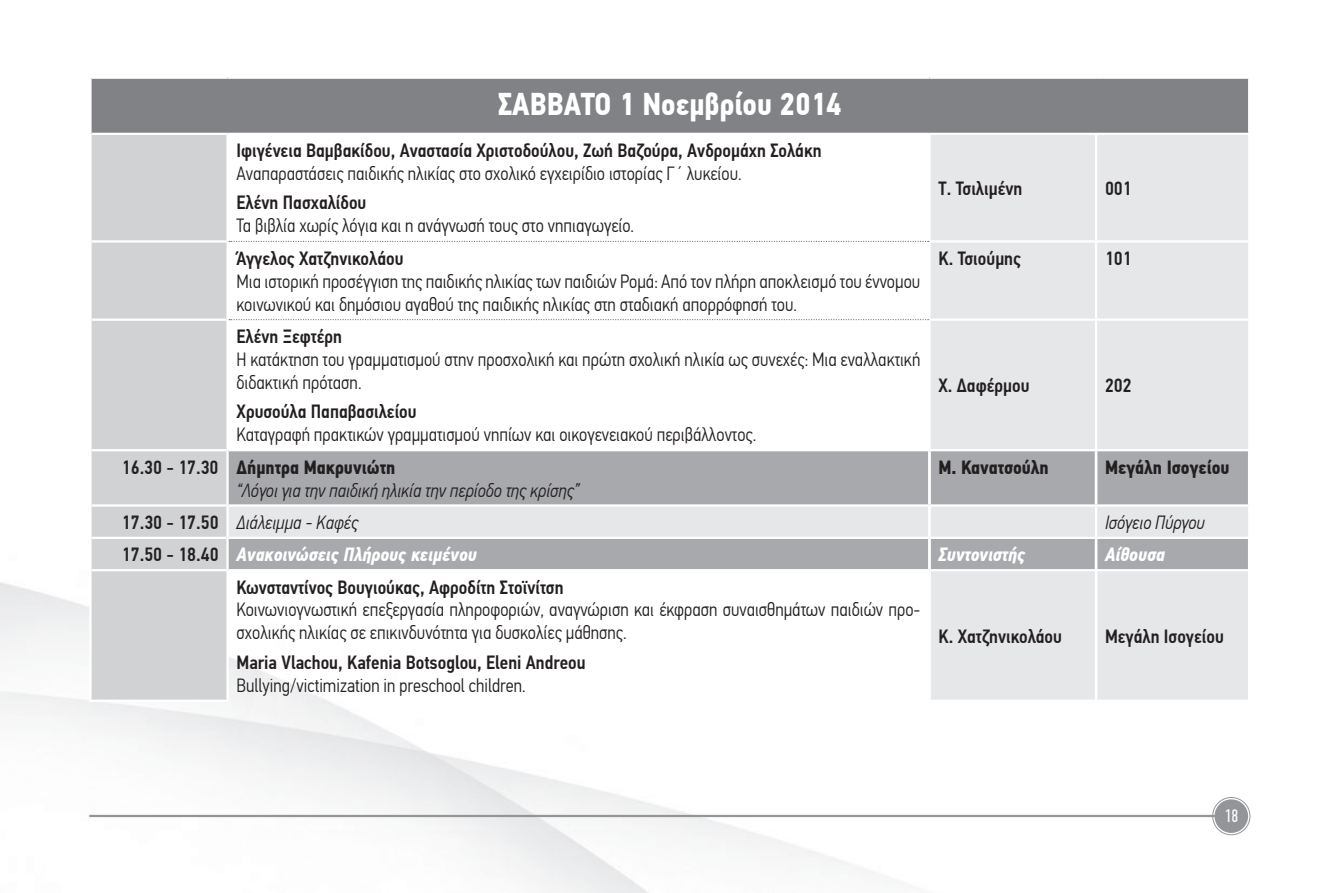
<style>
.page{position:relative;width:1340px;height:893px;background:#fff}
.page>*{position:absolute;margin:0;border:0;box-sizing:border-box;transform-origin:0 0}
.t1{font:700 31.5px "PF Din Text Cond Pro";color:#fff}
.t2{font:300 19.12px/22.9px "PF Din Text Cond Pro";color:#231f20}
.t3{font:500 19.12px "PF Din Text Cond Pro";color:#231f20}
.t4{font:italic 300 19.12px/22.9px "PF Din Text Cond Pro";color:#231f20}
.t5{font:italic 700 19.12px "PF Din Text Cond Pro";color:#fff}
.t6{font:700 19.12px "PF Din Text Cond Pro";color:#231f20}
.t7{font:18px "PF Din Text Comp Pro";color:#fff}
.s1{font-weight:500;font-style:normal}
.s2{font-weight:700;font-style:normal}
.s3{font-weight:500;font-style:normal;color:#231f20}
</style>
<div class="page">
<hr style="left:89px;top:815px;width:1128px;height:2px;background:#939598">
<div style="left:1214px;top:799px;width:34px;height:34px;background:#939598;border-radius:50%"></div>
<div style="left:1212px;top:797px;width:38px;height:38px;border:1px solid #939598;border-radius:50%"></div>
<div style="left:1215px;top:801px;width:31px;height:30px;border:1px solid #939598;border-radius:50%"></div>
<div style="left:90px;top:78px;width:1159px;height:56px;background:#808285"></div>
<div style="left:92px;top:135px;width:134px;height:565px;background:#d1d2d4"></div>
<svg style="left:229px;top:135px;width:1019px;height:566px"></svg>
<svg style="left:229px;top:451px;width:1019px;height:118px;background:#b8b9bd"></svg>
<hr style="left:1094px;top:451px;width:3px;height:53px;background:#fff">
<hr style="left:1094px;top:539px;width:3px;height:30px;background:#fff">
<hr style="left:1094px;top:571px;width:3px;height:129px;background:#fff">
<hr style="left:92px;top:240px;width:134px;height:3px;background:#fff">
<hr style="left:92px;top:319px;width:134px;height:2px;background:#fff">
<hr style="left:92px;top:449px;width:134px;height:2px;background:#fff">
<hr style="left:92px;top:504px;width:134px;height:3px;background:#fff">
<hr style="left:92px;top:537px;width:134px;height:2px;background:#fff">
<hr style="left:92px;top:569px;width:134px;height:2px;background:#fff">
<hr style="left:928px;top:241px;width:2px;height:79px;background:#fff">
<svg style="left:229px;top:319px;width:699px;height:1px"></svg>
<hr style="left:229px;top:569px;width:700px;height:2px;background:#fff">
<hr style="left:928px;top:571px;width:1px;height:129px;background:#fff">
<hr style="left:929px;top:571px;width:1px;height:129px;background:#fff">
<hr style="left:928px;top:135px;width:2px;height:106px;background:#fff">
<svg style="left:229px;top:241px;width:699px;height:1px"></svg>
<hr style="left:229px;top:449px;width:700px;height:2px;background:#fff">
<hr style="left:929px;top:449px;width:167px;height:2px;background:#fff">
<hr style="left:1096px;top:449px;width:154px;height:2px;background:#fff">
<hr style="left:229px;top:504px;width:700px;height:3px;background:#fff">
<hr style="left:929px;top:504px;width:167px;height:3px;background:#fff">
<hr style="left:1096px;top:504px;width:154px;height:3px;background:#fff">
<hr style="left:229px;top:537px;width:700px;height:2px;background:#fff">
<hr style="left:929px;top:537px;width:167px;height:2px;background:#fff">
<hr style="left:1096px;top:537px;width:154px;height:2px;background:#fff">
<hr style="left:928px;top:451px;width:1px;height:53px;background:#fff">
<hr style="left:929px;top:451px;width:1px;height:53px;background:#fff">
<hr style="left:928px;top:507px;width:1px;height:30px;background:#fff">
<hr style="left:929px;top:507px;width:1px;height:30px;background:#fff">
<hr style="left:928px;top:539px;width:1px;height:30px;background:#fff">
<hr style="left:929px;top:539px;width:1px;height:30px;background:#fff">
<hr style="left:1247px;top:451px;width:1px;height:53px;background:#fff">
<hr style="left:1247px;top:539px;width:1px;height:31px;background:#fff">
<hr style="left:1247px;top:570px;width:1px;height:130px;background:#fff">
<hr style="left:89px;top:77px;width:138px;height:2px;background:#fff">
<hr style="left:89px;top:79px;width:3px;height:55px;background:#fff">
<hr style="left:227px;top:77px;width:702px;height:2px;background:#fff">
<hr style="left:929px;top:77px;width:167px;height:2px;background:#fff">
<hr style="left:1096px;top:77px;width:154px;height:2px;background:#fff">
<hr style="left:1248px;top:79px;width:2px;height:54px;background:#fff">
<hr style="left:92px;top:133px;width:135px;height:2px;background:#fff">
<hr style="left:227px;top:133px;width:702px;height:2px;background:#fff">
<hr style="left:929px;top:133px;width:167px;height:2px;background:#fff">
<hr style="left:1096px;top:133px;width:154px;height:2px;background:#fff">
<hr style="left:1094px;top:135px;width:3px;height:105px;background:#fff">
<hr style="left:1094px;top:243px;width:3px;height:76px;background:#fff">
<hr style="left:1094px;top:321px;width:3px;height:128px;background:#fff">
<hr style="left:1094px;top:507px;width:3px;height:30px;background:#fff">
<hr style="left:930px;top:240px;width:166px;height:3px;background:#fff">
<hr style="left:1096px;top:240px;width:152px;height:3px;background:#fff">
<hr style="left:930px;top:319px;width:166px;height:2px;background:#fff">
<hr style="left:1096px;top:319px;width:152px;height:2px;background:#fff">
<hr style="left:929px;top:569px;width:167px;height:2px;background:#fff">
<hr style="left:1096px;top:569px;width:152px;height:2px;background:#fff">
<hr style="left:928px;top:700px;width:168px;height:2px;background:#fff">
<hr style="left:1096px;top:700px;width:154px;height:2px;background:#fff">
<hr style="left:928px;top:320px;width:2px;height:129px;background:#fff">
<h1 class="t1" style="left:498px;top:85px;width:345px">ΣΑΒΒΑΤΟ 1 Νοεμβρίου 2014</h1>
<p class="t3" style="left:236px;top:139px;width:586px">Ιφιγένεια Βαμβακίδου, Αναστασία Χριστοδούλου, Ζωή Βαζούρα, Ανδρομάχη Σολάκη</p>
<p class="t2" style="left:236px;top:162px;width:506px">Αναπαραστάσεις παιδικής ηλικίας στο σχολικό εγχειρίδιο ιστορίας Γ΄ λυκείου.</p>
<p class="t3" style="left:236px;top:191px;width:131px">Ελένη Πασχαλίδου</p>
<p class="t2" style="left:236px;top:214px;width:399px">Τα βιβλία χωρίς λόγια και η ανάγνωσή τους στο νηπιαγωγείο.</p>
<p class="t3" style="left:236px;top:247px;width:168px">Άγγελος Χατζηνικολάου</p>
<p class="t2" style="left:236px;top:270px;width:685px">Μια ιστορική προσέγγιση της παιδικής ηλικίας των παιδιών Ρομά: Από τον πλήρη αποκλεισμό του έννομου κοινωνικού και δημόσιου αγαθού της παιδικής ηλικίας στη σταδιακή απορρόφησή του.</p>
<p class="t3" style="left:236px;top:325px;width:107px">Ελένη Ξεφτέρη</p>
<p class="t2" style="left:236px;top:348px;width:685px">Η κατάκτηση του γραμματισμού στην προσχολική και πρώτη σχολική ηλικία ως συνεχές: Μια εναλλακτική διδακτική πρόταση.</p>
<p class="t3" style="left:236px;top:400px;width:182px">Χρυσούλα Παπαβασιλείου</p>
<p class="t2" style="left:236px;top:423px;width:521px">Καταγραφή πρακτικών γραμματισμού νηπίων και οικογενειακού περιβάλλοντος.</p>
<p class="t3" style="left:938px;top:177px;width:85px">Τ. Τσιλιμένη</p>
<p class="t3" style="left:1105px;top:177px;width:28px">001</p>
<p class="t3" style="left:938px;top:247px;width:84px">Κ. Τσιούμης</p>
<p class="t3" style="left:1105px;top:247px;width:28px">101</p>
<p class="t3" style="left:938px;top:374px;width:93px">Χ. Δαφέρμου</p>
<p class="t3" style="left:1105px;top:374px;width:28px">202</p>
<p class="t4" style="left:236px;top:456px;width:344px;text-indent:-115px"><span class="s1">16.30 - 17.30</span> <span class="s2">Δήμητρα Μακρυνιώτη<br></span>“Λόγοι για την παιδική ηλικία την περίοδο της κρίσης”</p>
<p class="t6" style="left:938px;top:455px;width:112px">Μ. Κανατσούλη</p>
<p class="t6" style="left:1105px;top:455px;width:126px">Μεγάλη Ισογείου</p>
<p class="t4" style="left:122px;top:511px;width:238px"><span class="s1">17.30 - 17.50</span> Διάλειμμα - Καφές</p>
<p class="t4" style="left:1105px;top:511px;width:101px">Ισόγειο Πύργου</p>
<p class="t5" style="left:122px;top:543px;width:356px"><span class="s3">17.50 - 18.40</span> Ανακοινώσεις Πλήρους κειμένου</p>
<p class="t5" style="left:938px;top:543px;width:88px">Συντονιστής</p>
<p class="t5" style="left:1105px;top:543px;width:61px">Αίθουσα</p>
<p class="t3" style="left:236px;top:575px;width:328px">Κωνσταντίνος Βουγιούκας, Αφροδίτη Στοϊνίτση</p>
<p class="t2" style="left:236px;top:598px;width:685px">Κοινωνιογνωστική επεξεργασία πληροφοριών, αναγνώριση και έκφραση συναισθημάτων παιδιών προ&shy;σχολικής ηλικίας σε επικινδυνότητα για δυσκολίες μάθησης.</p>
<p class="t3" style="left:236px;top:651px;width:351px">Maria Vlachou, Kafenia Botsoglou, Eleni Andreou</p>
<p class="t2" style="left:236px;top:674px;width:290px">Bullying/victimization in preschool children.</p>
<p class="t3" style="left:938px;top:625px;width:125px">Κ. Χατζηνικολάου</p>
<p class="t3" style="left:1105px;top:625px;width:120px">Μεγάλη Ισογείου</p>
<p class="t7" style="left:1224px;top:805px;width:15px">18</p>
</div>
